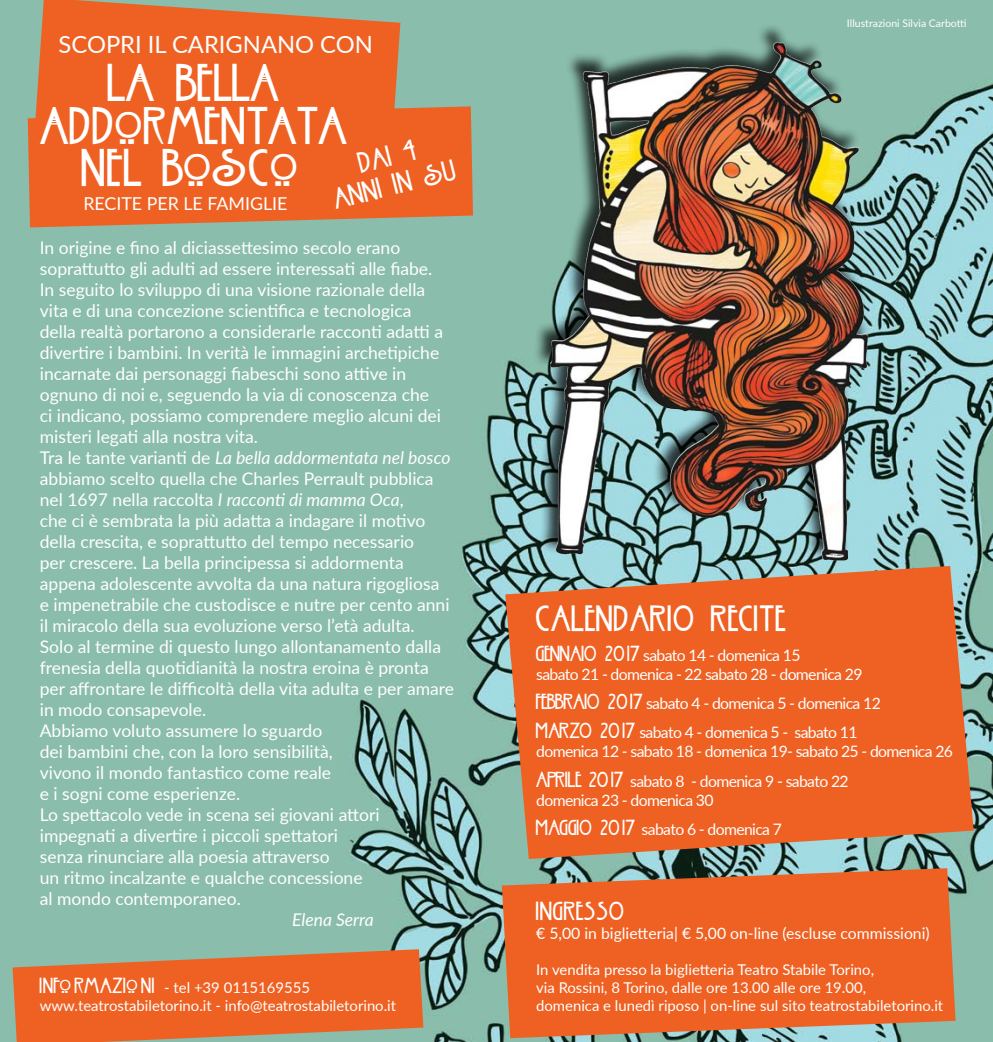
<style>
.page{position:relative;width:993px;height:1042px;background:#fff}
.page>*{position:absolute;margin:0;border:0;box-sizing:border-box;transform-origin:0 0}
.t1{font:42.52px/42.5px "Nouveau";color:#fff;text-align:center}
.t2{font:29.4px "Nouveau";color:#fff}
.t3{font:23.8px "Lato";color:#fff}
.t4{font:23.8px/28.5px "Nouveau";color:#fff;text-align:center}
.t5{font:21px "Nouveau";color:#fff}
.t6{font:17.85px "Lato";color:#fff}
.t7{font:17.5px/21px "Lato";color:#fff}
.t8{font:italic 17.5px "Lato";color:#fff}
.t9{font:17.5px "Nouveau";color:#fff}
.t10{font:15.75px/29.4px "Lato";letter-spacing:-.04em;color:#fff}
.t11{font:15.75px "Lato";color:#fff}
.t12{font:14.88px/17.8px "Lato";color:#fff}
.t13{font:10.5px "Lato";color:#fff}
.s1{font-style:italic}
.s2{font-family:"Nouveau";font-size:17.5px}
</style>
<div class="page">
<img style="left:0;top:0;width:992px;height:1042px">
<div style="left:533px;top:23px;width:337px;height:537px;background:#000;opacity:.75"></div>
<img style="left:713px;top:42px;width:67px;height:31px">
<svg style="left:35px;top:0;width:365px;height:106px;background:#e26b32"></svg>
<div style="left:28px;top:106px;width:445px;height:121px;background:#ee6123"></div>
<svg style="left:13px;top:949px;width:410px;height:93px;background:#dd7039"></svg>
<svg style="left:505px;top:566px;width:468px;height:293px;background:#de6a35"></svg>
<svg style="left:501px;top:868px;width:454px;height:170px;background:#e06931"></svg>
<h3 class="t3" style="left:59px;top:28px;width:316px">SCOPRI IL CARIGNANO CON</h3>
<h1 class="t1" style="left:40px;top:65px;width:309px">LA BELLA<br>ADDORMENTATA<br>NEL BOSCO</h1>
<h3 class="t4" style="left:324px;top:159px;width:128px;rotate:-14deg">DAI 4<br>ANNI IN SU</h3>
<p class="t7" style="left:40px;top:236px;width:415px">In origine e fino al diciassettesimo secolo erano soprattutto gli adulti ad essere interessati alle fiabe.<br>In seguito lo sviluppo di una visione razionale della vita e di una concezione scientifica e tecnologica<br>della realtà portarono a considerarle racconti adatti a divertire i bambini. In verità le immagini archetipiche incarnate dai personaggi fiabeschi sono attive in ognuno di noi e, seguendo la via di conoscenza che<br>ci indicano, possiamo comprendere meglio alcuni dei misteri legati alla nostra vita.<br>Tra le tante varianti de <span class="s1">La bella addormentata nel bosco </span>abbiamo scelto quella che Charles Perrault pubblica nel 1697 nella raccolta <span class="s1">I racconti di mamma Oca</span>,<br>che ci è sembrata la più adatta a indagare il motivo della crescita, e soprattutto del tempo necessario<br>per crescere. La bella principessa si addormenta appena adolescente avvolta da una natura rigogliosa<br>e impenetrabile che custodisce e nutre per cento anni il miracolo della sua evoluzione verso l’età adulta.<br>Solo al termine di questo lungo allontanamento dalla frenesia della quotidianità la nostra eroina è pronta per affrontare le difficoltà della vita adulta e per amare in modo consapevole.<br>Abbiamo voluto assumere lo sguardo<br>dei bambini che, con la loro sensibilità,<br>vivono il mondo fantastico come reale<br>e i sogni come esperienze.<br>Lo spettacolo vede in scena sei giovani attori impegnati a divertire i piccoli spettatori<br>senza rinunciare alla poesia attraverso<br>un ritmo incalzante e qualche concessione<br>al mondo contemporaneo.</p>
<p class="t8" style="left:292px;top:907px;width:83px">Elena Serra</p>
<p class="t6" style="left:83px;top:191px;width:170px">recite per le famigli</p>
<p class="t6" style="left:277px;top:191px;width:12px">e</p>
<p class="t12" style="left:40px;top:978px;width:358px"><span class="s2">INFORMAZIONI</span> - tel +39 0115169555 www.teatrostabiletorino.it - info@teatrostabiletorino.it</p>
<p class="t13" style="left:846px;top:16px;width:121px">Illustrazioni Silvia Carbotti</p>
<h2 class="t2" style="left:536px;top:603px;width:32px">CALEN</h2>
<h2 class="t2" style="left:614px;top:603px;width:173px">DARIO RECITE</h2>
<p class="t10" style="left:536px;top:645px;width:327px;line-height:18.9px"><span class="s2">GENNAIO 2017</span> sabato 14 - domenica 15<br>sabato 21 - domenica - 22 sabato 28 - domenica 29</p>
<p class="t10" style="left:536px;top:688px;width:346px"><span class="s2">FEBBRAIO 2017</span> sabato 4 - domenica 5 - domenica 12<br><span class="s2">MARZO 2017</span> sabato 4 - domenica 5 - sabato 11</p>
<p class="t10" style="left:536px;top:736px;width:418px">domenica 12 - sabato 18 - domenica 19- sabato 25 - domenica 26<br><span class="s2">APRILE 2017</span> sabato 8 - domenica 9 - sabato 22</p>
<p class="t10" style="left:536px;top:784px;width:179px">domenica 23 - domenica 30</p>
<p class="t9" style="left:536px;top:819px;width:11px">MAGG</p>
<p class="t10" style="left:576px;top:814px;width:206px"><span class="s2">IO 2017</span> sabato 6 - domenica 7</p>
<p class="t5" style="left:536px;top:900px;width:16px">INGRE</p>
<p class="t5" style="left:584px;top:900px;width:41px">SSO</p>
<p class="t11" style="left:536px;top:921px;width:395px">€ 5,00 in biglietteria| € 5,00 on-line (escluse commissioni)</p>
<p class="t12" style="left:536px;top:960px;width:408px">In vendita presso la biglietteria Teatro Stabile Torino,<br>via Rossini, 8 Torino, dalle ore 13.00 alle ore 19.00,<br>domenica e lunedì riposo | on-line sul sito teatrostabiletorino.it</p>
</div>
